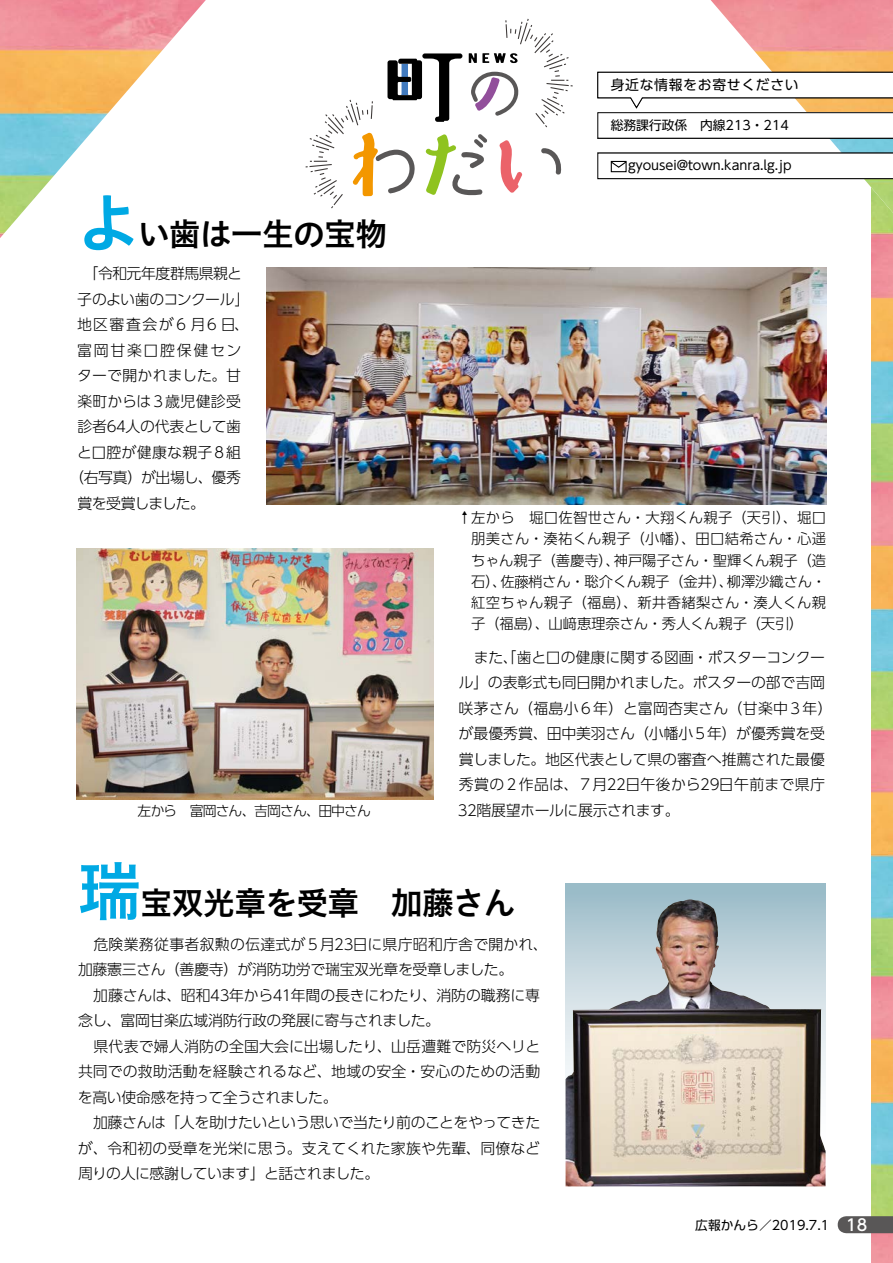
<style>
.page{position:relative;width:893px;height:1263px;background:#fff}
.page>*{position:absolute;margin:0;border:0;box-sizing:border-box;transform-origin:0 0}
.t1{font:31.95px "Hiragino UD Sans Std W6";letter-spacing:-.02em;color:#000}
.t2{font:500 15.9px "UD Shin Go Pro";color:#fff}
.t3{font:300 14.85px/25.5px "UD Shin Go Pro";letter-spacing:-.015em;color:#000}
.t4{font:300 14.85px "UD Shin Go Pro";letter-spacing:.01em;color:#000}
.t5{font:300 14.85px "UD Shin Go Pro";letter-spacing:-.04em;color:#000}
.t6{font:300 14.85px "UD Shin Go Pro";letter-spacing:.09em;color:#000}
.t7{font:300 14.85px "UD Shin Go Pro";letter-spacing:.115em;color:#000}
.t8{font:300 14.85px "UD Shin Go Pro";letter-spacing:-.05em;color:#000}
.t9{font:300 14.4px/21.3px "UD Shin Go Pro";letter-spacing:.005em;color:#000;text-align:right}
.t10{font:300 13.8px "UD Shin Go Pro";letter-spacing:-.06em;color:#000}
.t11{font:13.8px "UD Shin Go Pro";letter-spacing:.05em;color:#000}
.t12{font:12.75px "UD Shin Go Pro";color:#000}
.s1{font-size:63.75px;color:#00a9e4}
</style>
<div class="page">
<img style="left:872px;top:213px;width:21px;height:1050px">
<img style="left:0;top:0;width:206px;height:238px">
<svg style="left:306px;top:19px;width:267px;height:189px"></svg>
<svg style="left:597px;top:0;width:296px;height:213px"></svg>
<img style="left:266px;top:267px;width:560px;height:237px">
<svg style="left:515px;top:575px;width:13px;height:13px"></svg>
<img style="left:77px;top:549px;width:356px;height:251px">
<div style="left:566px;top:884px;width:259px;height:302px;background:#9abcc8"></div>
<img style="left:566px;top:899px;width:259px;height:287px">
<svg style="left:838px;top:1216px;width:55px;height:17px"></svg>
<p class="t11" style="left:611px;top:74px;width:189px">身近な情報をお寄せください</p>
<h1 class="t1" style="left:76px;top:210px;width:313px"><span class="s1">よ</span>い歯は一生の宝物</h1>
<p class="t3" style="left:78px;top:260px;width:166px">　「令和元年度群馬県親と</p>
<p class="t5" style="left:77px;top:287px;width:174px">子のよい歯のコンクール「</p>
<p class="t6" style="left:77px;top:313px;width:173px">地区審査会が６月６日、</p>
<p class="t7" style="left:77px;top:338px;width:165px">富岡甘楽口腔保健セン</p>
<p class="t4" style="left:77px;top:364px;width:165px">ターで開かれました。甘</p>
<p class="t4" style="left:77px;top:389px;width:165px">楽町からは３歳児健診受</p>
<p class="t3" style="left:77px;top:413px;width:165px">診者64人の代表として歯</p>
<p class="t4" style="left:77px;top:440px;width:166px">と口腔が健康な親子８組</p>
<p class="t3" style="left:69px;top:464px;width:173px">（右写真）が出場し、優秀</p>
<p class="t8" style="left:77px;top:491px;width:129px">賞を受賞しました。</p>
<p class="t10" style="left:138px;top:799px;width:235px">左から　富岡さん、吉岡さん、田中さん</p>
<p class="t12" style="left:611px;top:115px;width:180px">総務課行政係　内線213・214</p>
<p class="t12" style="left:628px;top:154px;width:165px">gyousei@town.kanra l g. .jp</p>
<p class="t9" style="left:457px;top:506px;width:370px">↑左から　堀口佐智世さん・大翔くん親子（天引）、堀口朋美さん・湊祐くん親子（小幡）、田口結希さん・心遥神戸陽子さん・聖輝くん親子（造</p>
<p class="t9" style="left:471px;top:549px;width:150px">ちゃん親子（善慶寺）、</p>
<p class="t9" style="left:471px;top:570px;width:356px;text-align:left">石）、<br>紅空ちゃん親子（福島）、新井香緒梨さん・湊人くん親子（福島）、山﨑恵理奈さん・秀人くん親子（天引(</p>
<p class="t3" style="left:458px;top:644px;width:376px">　また、「歯と口の健康に関する図画・ポスターコンクール」の表彰式も同日開かれました。ポスターの部で吉岡咲茅さん（福島小６年）と富岡杏実さん（甘楽中３年(が最優秀賞、田中美羽さん（小幡小５年）が優秀賞を受賞しました。地区代表として県の審査へ推薦された最優秀賞の２作品は、７月22日午後から29日午前まで県庁<br>32階展望ホールに展示されます。</p>
<p class="t9" style="left:528px;top:570px;width:206px">梢さん・聡介くん親子（金井）、</p>
<p class="t9" style="left:500px;top:570px;width:16px">佐</p>
<p class="t9" style="left:727px;top:570px;width:101px">柳澤沙織さん・</p>
<h1 class="t1" style="left:78px;top:878px;width:439px"><span class="s1">瑞</span>宝双光章を受章　加藤さん</h1>
<p class="t3" style="left:78px;top:931px;width:471px">　危険業務従事者叙勲の伝達式が５月23日に県庁昭和庁舎で開かれ、加藤憲三さん（善慶寺）が消防功労で瑞宝双光章を受章しました。<br>　加藤さんは、昭和43年から41年間の長きにわたり、消防の職務に専念し、富岡甘楽広域消防行政の発展に寄与されました。<br>　県代表で婦人消防の全国大会に出場したり、山岳遭難で防災ヘリと共同での救助活動を経験されるなど、地域の安全・安心のための活動を高い使命感を持って全うされました。<br>　加藤さんは「人を助けたいという思いで当たり前のことをやってきたが、令和初の受章を光栄に思う。支えてくれた家族や先輩、同僚など周りの人に感謝しています」と話されました。</p>
<p class="t12" style="left:695px;top:1214px;width:135px">広報かんら／2019.7.1</p>
<p class="t2" style="left:846px;top:1212px;width:23px">18</p>
</div>
